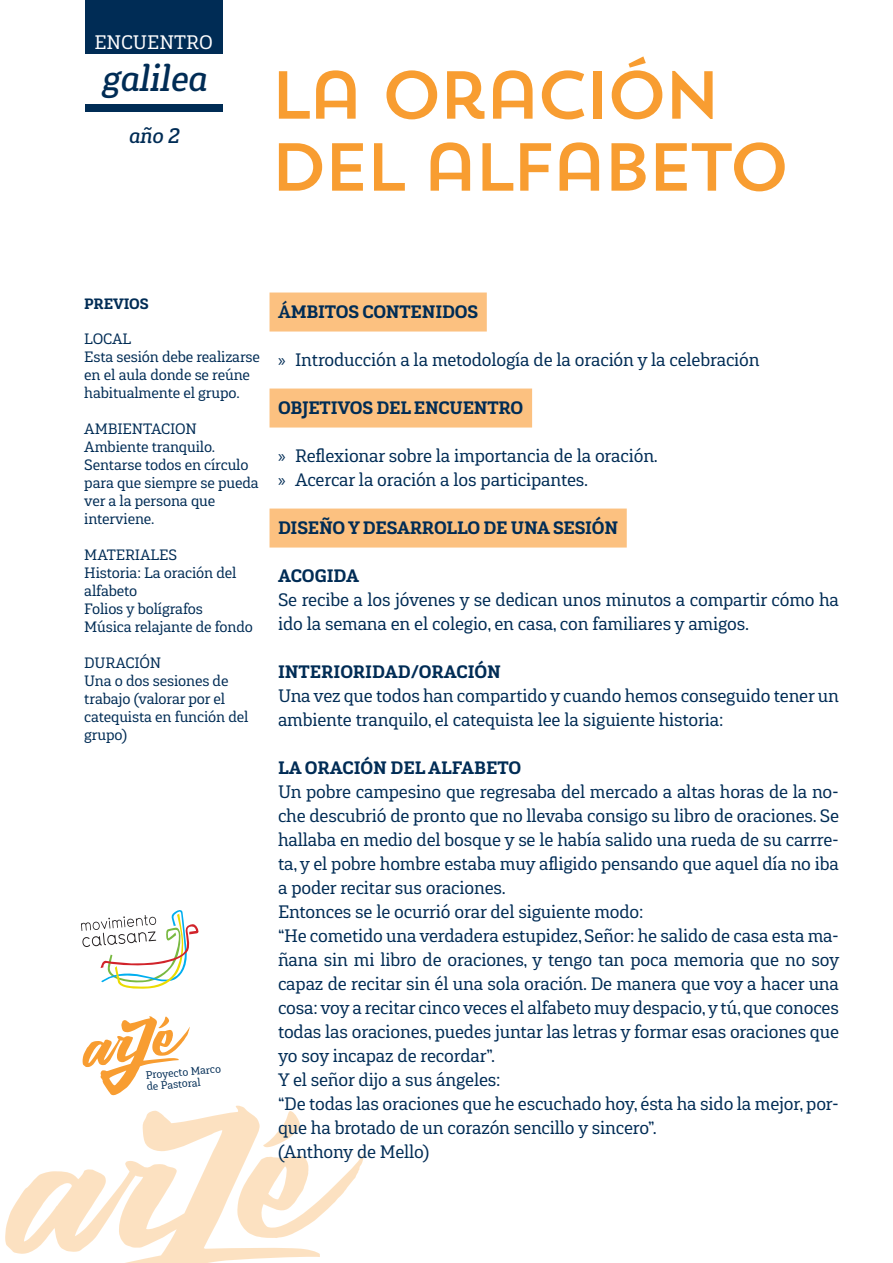
<style>
.page{position:relative;width:893px;height:1263px;background:#fff}
.page>*{position:absolute;margin:0;border:0;box-sizing:border-box;transform-origin:0 0}
.t1{font:67.5px/72px "Trend Sans One";letter-spacing:-.1em;color:#f89d31}
.t2{font:italic 500 36px "Gaspo Slab";color:#002c55}
.t3{font:italic 500 21px "Gaspo Slab";color:#002c55}
.t4{font:19.5px "Gaspo Slab";color:#fff}
.t5{font:18px/24px "Gaspo Slab";letter-spacing:-.01em;color:#002c55}
.ladillo_especial{font:900 18px "Gaspo Slab";letter-spacing:-.01em;color:#002c55}
.ladillo{font:900 18px "Gaspo Slab";color:#002c55}
.nota_letaral{font:15px/18px "Gaspo Slab";letter-spacing:-.01em;color:#002c55}
.nota_lateral_negrita{font:900 15px "Gaspo Slab";letter-spacing:-.01em;color:#002c55}
.t6{font:10.8px "Gaspo Slab";color:#002c55}
.s1{font-weight:700}
.s2{font-family:"Myriad Pro"}
</style>
<div class="page">
<svg style="left:83px;top:1016px;width:107px;height:79px"></svg>
<svg style="left:5px;top:1105px;width:360px;height:158px"></svg>
<svg style="left:81px;top:910px;width:118px;height:79px"></svg>
<div style="left:85px;top:1px;width:137px;height:53px;background:#002c55"></div>
<div style="left:85px;top:104px;width:137px;height:8px;background:#002c55"></div>
<div style="left:270px;top:292px;width:217px;height:39px;background:#fcc180"></div>
<div style="left:270px;top:388px;width:262px;height:39px;background:#fcc180"></div>
<div style="left:270px;top:508px;width:357px;height:39px;background:#fcc180"></div>
<p class="t4" style="left:94px;top:30px;width:120px">ENCUENTRO</p>
<p class="t2" style="left:101px;top:55px;width:107px">galilea</p>
<p class="t3" style="left:128px;top:122px;width:52px">año 2</p>
<p class="t1" style="left:269px;top:58px;width:524px">LA ORACIÓN<br>DEL ALFABETO</p>
<p class="nota_lateral_negrita" style="left:84px;top:294px;width:66px">PREVIOS</p>
<p class="nota_letaral" style="left:84px;top:329px;width:49px">LOCAL</p>
<p class="nota_letaral" style="left:84px;top:347px;width:177px">Esta sesión debe realizarse en el aula donde se reúne habitualmente el grupo.</p>
<p class="nota_letaral" style="left:84px;top:419px;width:114px">AMBIENTACION</p>
<p class="nota_letaral" style="left:84px;top:437px;width:176px">Ambiente tranquilo.<br>Sentarse todos en círculo para que siempre se pueda ver a la persona que interviene.</p>
<p class="nota_letaral" style="left:84px;top:545px;width:94px">MATERIALES</p>
<p class="nota_letaral" style="left:84px;top:563px;width:154px">Historia: La oración del alfabeto</p>
<p class="nota_letaral" style="left:84px;top:599px;width:120px">Folios y bolígrafos</p>
<p class="nota_letaral" style="left:84px;top:617px;width:170px">Música relajante de fondo</p>
<p class="nota_letaral" style="left:84px;top:653px;width:78px">DURACIÓN</p>
<p class="nota_letaral" style="left:84px;top:671px;width:166px">Una o dos sesiones de trabajo (valorar por el catequista en función del grupo)</p>
<p class="t6" style="left:145px;top:1068px;width:77px;rotate:-5deg">Proyecto Marco</p>
<p class="t6" style="left:146px;top:1080px;width:56px;rotate:-5deg">de Pastoral</p>
<p class="ladillo_especial" style="left:278px;top:300px;width:202px"><span class="s1">Á</span>MBITOS CONTENIDOS</p>
<p class="t5" style="left:278px;top:348px;width:483px"><span class="s2">»</span> Introducción a la metodología de la oración y la celebración</p>
<p class="ladillo_especial" style="left:278px;top:396px;width:247px">OBJETIVOS DEL ENCUENTRO</p>
<p class="t5" style="left:278px;top:444px;width:381px"><span class="s2">»</span> Reflexionar sobre la importancia de la oración.</p>
<p class="t5" style="left:278px;top:468px;width:312px"><span class="s2">»</span> Acercar la oración a los participantes.</p>
<p class="ladillo_especial" style="left:278px;top:516px;width:342px">DISEÑO Y DESARROLLO DE UNA SESIÓN</p>
<p class="ladillo" style="left:278px;top:564px;width:83px">ACOGIDA</p>
<p class="t5" style="left:278px;top:588px;width:562px">Se recibe a los jóvenes y se dedican unos minutos a compartir cómo ha ido la semana en el colegio, en casa, con familiares y amigos.</p>
<p class="ladillo" style="left:278px;top:660px;width:224px">INTERIORIDAD/ORACIÓN</p>
<p class="t5" style="left:278px;top:684px;width:562px">Una vez que todos han compartido y cuando hemos conseguido tener un ambiente tranquilo, el catequista lee la siguiente historia:</p>
<p class="ladillo" style="left:278px;top:756px;width:245px">LA ORACIÓN DEL ALFABETO</p>
<p class="t5" style="left:278px;top:780px;width:562px;text-align:justify">Un pobre campesino que regresaba del mercado a altas horas de la no&shy;che descubrió de pronto que no llevaba consigo su libro de oraciones. Se hallaba en medio del bosque y se le había salido una rueda de su carrre&shy;ta, y el pobre hombre estaba muy afligido pensando que aquel día no iba a poder recitar sus oraciones.</p>
<p class="t5" style="left:278px;top:900px;width:367px">Entonces se le ocurrió orar del siguiente modo:</p>
<p class="t5" style="left:278px;top:924px;width:563px;text-align:justify">“He cometido una verdadera estupidez, Señor: he salido de casa esta ma&shy;ñana sin mi libro de oraciones, y tengo tan poca memoria que no soy capaz de recitar sin él una sola oración. De manera que voy a hacer una cosa: voy a recitar cinco veces el alfabeto muy despacio, y tú, que conoces todas las oraciones, puedes juntar las letras y formar esas oraciones que yo soy incapaz de recordar”.</p>
<p class="t5" style="left:278px;top:1068px;width:224px">Y el señor dijo a sus ángeles:</p>
<p class="t5" style="left:278px;top:1092px;width:562px">“De todas las oraciones que he escuchado hoy, ésta ha sido la mejor, por&shy;que ha brotado de un corazón sencillo y sincero”.</p>
<p class="t5" style="left:278px;top:1140px;width:153px">(Anthony de Mello)</p>
</div>
